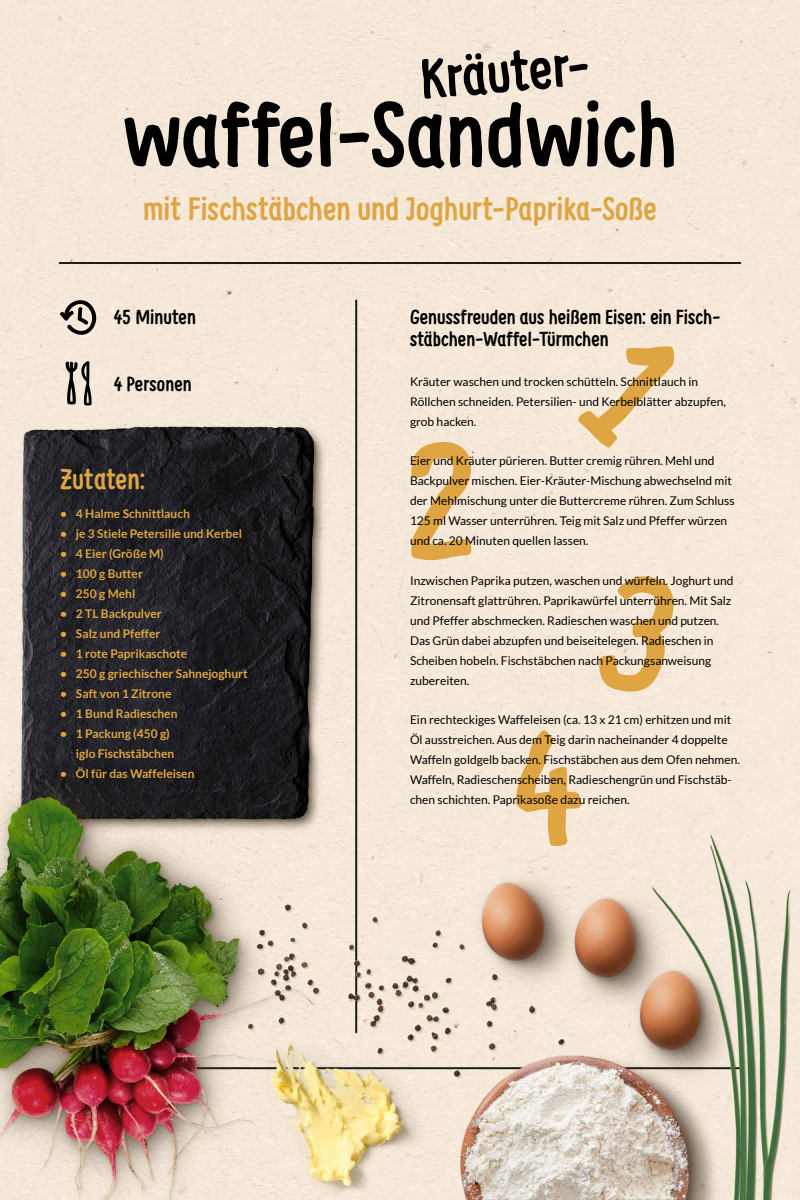
<style>
.page{position:relative;width:800px;height:1200px;background:#fff}
.page>*{position:absolute;margin:0;border:0;box-sizing:border-box;transform-origin:0 0}
.t1{font:700 89.52px "Supernettcn";color:#000}
.t2{font:700 56px "Supernettcn";color:#000}
.t3{font:700 32px "Supernettcn";color:#dea542}
.t4{font:700 28px "Supernettcn";color:#dea542}
.t5{font:700 20px/22px "Supernettcn";color:#000}
.t6{font:12px/20px "Lato";color:#000}
.t7{font:700 12px/20px "Lato";color:#dea542}
</style>
<div class="page">
<img style="left:0;top:0;width:800px;height:1200px">
<svg style="left:59px;top:298px;width:38px;height:38px"></svg>
<svg style="left:65px;top:361px;width:27px;height:44px"></svg>
<div style="left:569px;top:326px;width:117px;height:123px;background:#f6e9d9"></div>
<div style="left:409px;top:442px;width:64px;height:118px;background:#f5e8d8"></div>
<div style="left:594px;top:570px;width:87px;height:128px;background:#f6e9d9"></div>
<div style="left:509px;top:727px;width:76px;height:123px;background:#f6e9d9"></div>
<h2 class="t2" style="left:417px;top:43px;width:177px;rotate:-5deg">Kräuter-</h2>
<h1 class="t1" style="left:123px;top:75px;width:556px">waffel-Sandwich</h1>
<h3 class="t3" style="left:143px;top:187px;width:515px">mit Fischstäbchen und Joghurt-Paprika-Soße</h3>
<h3 class="t5" style="left:114px;top:305px;width:84px">45 Minuten</h3>
<h3 class="t5" style="left:114px;top:373px;width:80px">4 Personen</h3>
<h3 class="t4" style="left:60px;top:461px;width:87px">Zutaten:</h3>
<p class="t7" style="left:60px;top:504px;width:131px">• 4 Halme Schnittlauch</p>
<p class="t7" style="left:60px;top:524px;width:184px">• je 3 Stiele Petersilie und Kerbel</p>
<p class="t7" style="left:60px;top:544px;width:105px">• 4 Eier (Größe M)</p>
<p class="t7" style="left:60px;top:564px;width:84px">• 100 g Butter</p>
<p class="t7" style="left:60px;top:584px;width:77px">• 250 g Mehl</p>
<p class="t7" style="left:60px;top:604px;width:103px">• 2 TL Backpulver</p>
<p class="t7" style="left:60px;top:624px;width:102px">• Salz und Pfeffer</p>
<p class="t7" style="left:60px;top:644px;width:129px">• 1 rote Paprikaschote</p>
<p class="t7" style="left:60px;top:664px;width:189px">• 250 g griechischer Sahnejoghurt</p>
<p class="t7" style="left:60px;top:684px;width:113px">• Saft von 1 Zitrone</p>
<p class="t7" style="left:60px;top:704px;width:119px">• 1 Bund Radieschen</p>
<p class="t7" style="left:76px;top:724px;width:100px;text-indent:-16px">• 1 Packung (450 g) iglo Fischstäbchen</p>
<p class="t7" style="left:60px;top:764px;width:136px">• Öl für das Waffeleisen</p>
<h3 class="t5" style="left:410px;top:305px;width:312px">Genussfreuden aus heißem Eisen: ein Fisch&shy;stäbchen-Waffel-Türmchen</h3>
<p class="t6" style="left:410px;top:372px;width:317px">Kräuter waschen und trocken schütteln. Schnittlauch in<br>Röllchen schneiden. Petersilien- und Kerbelblätter abzupfen, grob hacken.</p>
<p class="t6" style="left:410px;top:451px;width:326px">Eier und Kräuter pürieren. Butter cremig rühren. Mehl und Backpulver mischen. Eier-Kräuter-Mischung abwechselnd mit der Mehlmischung unter die Buttercreme rühren. Zum Schluss 125 ml Wasser unterrühren. Teig mit Salz und Pfeffer würzen und ca. 20 Minuten quellen lassen.</p>
<p class="t6" style="left:410px;top:570px;width:325px">Inzwischen Paprika putzen, waschen und würfeln. Joghurt und Zitronensaft glattrühren. Paprikawürfel unterrühren. Mit Salz und Pfeffer abschmecken. Radieschen waschen und putzen.<br>Das Grün dabei abzupfen und beiseitelegen. Radieschen in Scheiben hobeln. Fischstäbchen nach Packungsanweisung zubereiten.</p>
<p class="t6" style="left:410px;top:709px;width:331px">Ein rechteckiges Waffeleisen (ca. 13 x 21 cm) erhitzen und mit Öl ausstreichen. Aus dem Teig darin nacheinander 4 doppelte Waffeln goldgelb backen. Fischstäbchen aus dem Ofen nehmen.<br>Waffeln, Radieschenscheiben, Radieschengrün und Fischstäb&shy;chen schichten. Paprikasoße dazu reichen.</p>
</div>
